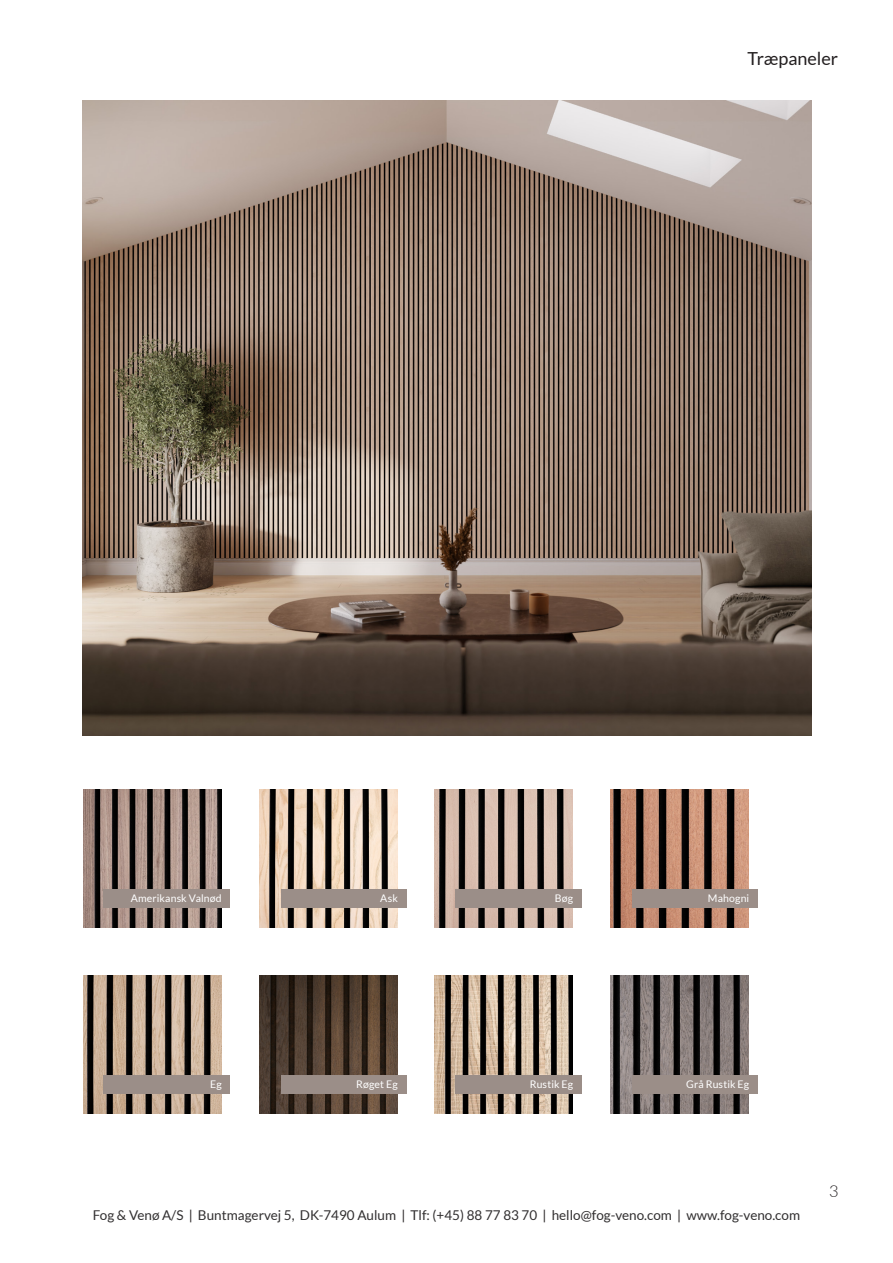
<style>
.page{position:relative;width:893px;height:1263px;background:#fff}
.page>*{position:absolute;margin:0;border:0;box-sizing:border-box;transform-origin:0 0}
.t1{font:18px "Lato";color:#231f20}
.t2{font:300 16.5px "Lato";color:#231f20}
.t3{font:13.5px "Lato";color:#312f30}
.t4{font:10.5px "Lato";letter-spacing:.015em;color:#fff}
.s1{color:#231f20}
</style>
<div class="page">
<img style="left:83px;top:101px;width:728px;height:635px">
<img style="left:83px;top:789px;width:138px;height:139px">
<img style="left:83px;top:975px;width:138px;height:139px">
<img style="left:435px;top:789px;width:138px;height:139px">
<img style="left:435px;top:975px;width:138px;height:139px">
<div style="left:104px;top:889px;width:126px;height:19px;background:#9b8e88"></div>
<div style="left:104px;top:1075px;width:126px;height:18px;background:#9b8e88"></div>
<div style="left:455px;top:889px;width:126px;height:19px;background:#9b8e88"></div>
<div style="left:455px;top:1075px;width:126px;height:18px;background:#9b8e88"></div>
<img style="left:259px;top:789px;width:138px;height:139px">
<img style="left:259px;top:975px;width:138px;height:139px">
<img style="left:611px;top:789px;width:138px;height:139px">
<img style="left:611px;top:975px;width:138px;height:139px">
<div style="left:281px;top:889px;width:126px;height:19px;background:#9b8e88"></div>
<div style="left:281px;top:1075px;width:126px;height:18px;background:#9b8e88"></div>
<div style="left:632px;top:889px;width:126px;height:19px;background:#9b8e88"></div>
<div style="left:632px;top:1075px;width:126px;height:18px;background:#9b8e88"></div>
<h1 class="t1" style="left:748px;top:51px;width:92px">Træpaneler</h1>
<p class="t4" style="left:131px;top:894px;width:93px">Amerikansk Valnød</p>
<p class="t4" style="left:210px;top:1080px;width:13px">Eg</p>
<p class="t4" style="left:380px;top:894px;width:19px">Ask</p>
<p class="t4" style="left:356px;top:1080px;width:43px">Røget Eg</p>
<p class="t4" style="left:555px;top:894px;width:20px">Bøg</p>
<p class="t4" style="left:530px;top:1080px;width:45px">Rustik Eg</p>
<p class="t4" style="left:708px;top:894px;width:43px">Mahogni</p>
<p class="t4" style="left:686px;top:1080px;width:65px">Grå Rustik Eg</p>
<p class="t2" style="left:829px;top:1184px;width:11px">3</p>
<p class="t3" style="left:93px;top:1210px;width:709px">Fog &amp; Venø A/S <span class="s1">|</span> Buntmagervej 5, DK-7490 Aulum <span class="s1">|</span> Tlf: (+45) 88 77 83 70 <span class="s1">|</span> hello@fog-veno.com <span class="s1">|</span> www.fog-veno.com</p>
</div>
